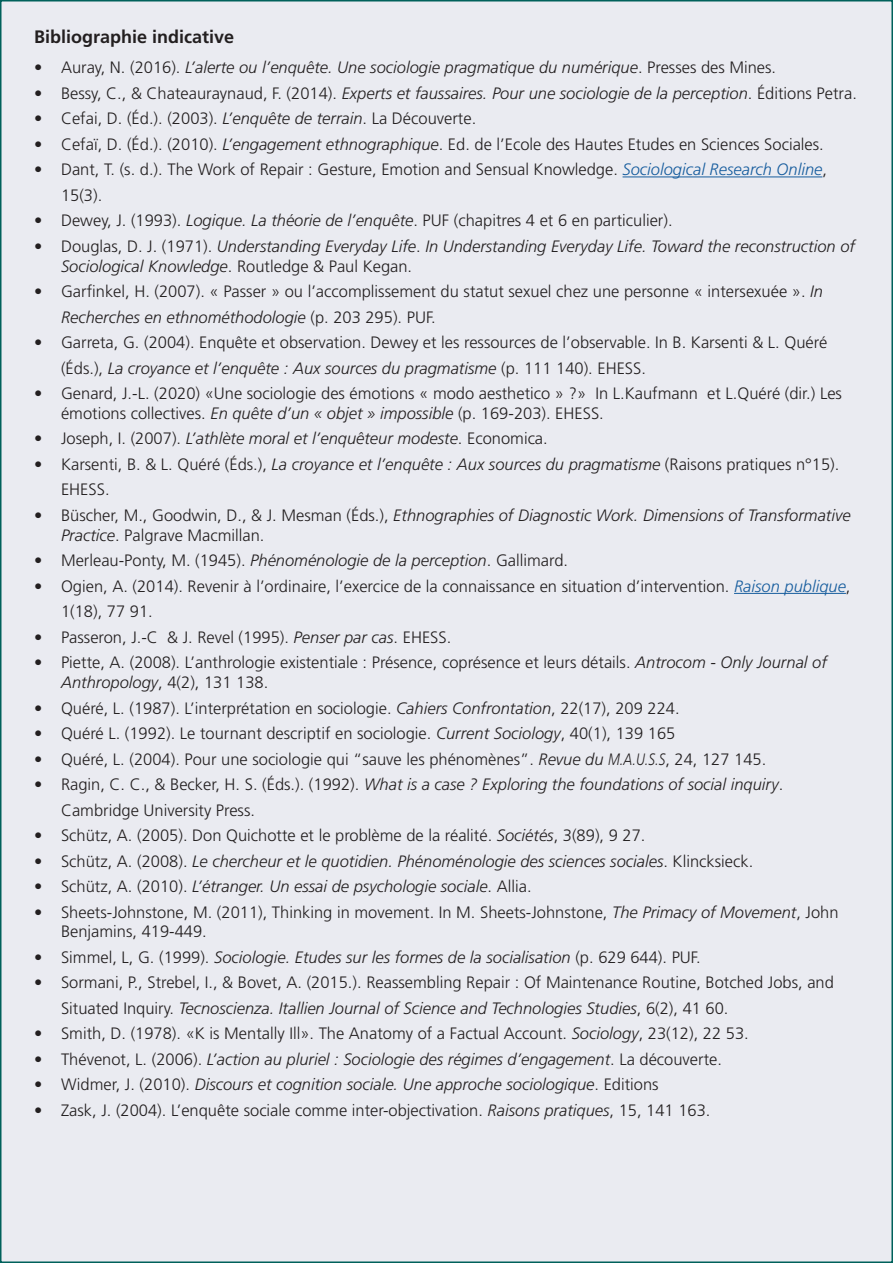
<style>
.page{position:relative;width:893px;height:1263px;background:#fff}
.page>*{position:absolute;margin:0;border:0;box-sizing:border-box;transform-origin:0 0}
.t1{font:700 18px "Frutiger LT Std";color:#231f20}
.t2{font:300 16.5px/25.5px "Frutiger LT Std";color:#231f20}
.t3{font:italic 300 16.5px/19.8px "Frutiger LT Std";color:#231f20}
.s1{font-style:normal}
.s2{font-style:italic}
.s3{font-style:italic;color:#175d9e}
</style>
<div class="page">
<div style="left:0;top:0;width:893px;height:1263px;background:#eaebf1;border:2px solid #00615b"></div>
<hr style="left:623px;top:177px;width:199px;height:1px;background:#175d9e">
<hr style="left:734px;top:593px;width:112px;height:1px;background:#175d9e">
<p class="t1" style="left:34px;top:26px;width:202px">Bibliographie indicative</p>
<p class="t3" style="left:34px;top:58px;width:744px"><span class="s1">• Auray, N. (2016).</span> L’alerte ou l’enquête. Une sociologie pragmatique du numérique<span class="s1">. Presses des Mines.</span></p>
<p class="t3" style="left:34px;top:83px;width:824px"><span class="s1">• Bessy, C., &amp; Chateauraynaud, F. (2014).</span> Experts et faussaires. Pour une sociologie de la perception<span class="s1">. Éditions Petra.</span></p>
<p class="t2" style="left:34px;top:106px;width:444px">• Cefai, D. (Éd.). (2003). <span class="s2">L’enquête de terrain</span>. La Découverte.</p>
<p class="t2" style="left:34px;top:132px;width:791px">• Cefaï, D. (Éd.). (2010). <span class="s2">L’engagement ethnographique</span>. Ed. de l’Ecole des Hautes Etudes en Sciences Sociales.</p>
<p class="t2" style="left:61px;top:157px;width:767px;text-indent:-27px">• Dant, T. (s. d.). The Work of Repair : Gesture, Emotion and Sensual Knowledge. <span class="s3">Sociological Research Online</span>,<br>15(3).</p>
<p class="t2" style="left:34px;top:208px;width:640px">• Dewey, J. (1993). <span class="s2">Logique. La théorie de l’enquête</span>. PUF (chapitres 4 et 6 en particulier).</p>
<p class="t3" style="left:61px;top:236px;width:795px;text-indent:-27px"><span class="s1">• Douglas, D. J. (1971).</span> Understanding Everyday Life<span class="s1">.</span> In Understanding Everyday Life. Toward the reconstruction of<br>Sociological Knowledge<span class="s1">. Routledge &amp; Paul Kegan.</span></p>
<p class="t2" style="left:61px;top:279px;width:763px;text-indent:-27px">• Garfinkel, H. (2007). « Passer » ou l’accomplissement du statut sexuel chez une personne « intersexuée ». <span class="s2">In<br>Recherches en ethnométhodologie</span> (p. 203 295). PUF.</p>
<p class="t2" style="left:61px;top:330px;width:768px;text-indent:-27px">• Garreta, G. (2004). Enquête et observation. Dewey et les ressources de l’observable. In B. Karsenti &amp; L. Quéré (Éds.), <span class="s2">La croyance et l’enquête : Aux sources du pragmatisme</span> (p. 111 140). EHESS.</p>
<p class="t2" style="left:61px;top:384px;width:782px;line-height:19.8px;text-indent:-27px">• Genard, J.-L. (2020) «Une sociologie des émotions « modo aesthetico » ?» In L.Kaufmann et L.Quéré (dir.) Les émotions collectives. <span class="s2">En quête d’un « objet » impossible</span> (p. 169-203). EHESS.</p>
<p class="t3" style="left:34px;top:429px;width:515px"><span class="s1">• Joseph, I. (2007).</span> L’athlète moral et l’enquêteur modeste<span class="s1">. Economica.</span></p>
<p class="t2" style="left:61px;top:452px;width:780px;text-indent:-27px">• Karsenti, B. &amp; L. Quéré (Éds.), <span class="s2">La croyance et l’enquête : Aux sources du pragmatisme</span> (Raisons pratiques n°15).<br>EHESS.</p>
<p class="t3" style="left:61px;top:505px;width:791px;text-indent:-27px"><span class="s1">• Büscher, M., Goodwin, D., &amp; J. Mesman (Éds.),</span> Ethnographies of Diagnostic Work. Dimensions of Transformative<br>Practice<span class="s1">. Palgrave Macmillan.</span></p>
<p class="t2" style="left:34px;top:548px;width:536px">• Merleau-Ponty, M. (1945). <span class="s2">Phénoménologie de la perception</span>. Gallimard.</p>
<p class="t2" style="left:61px;top:573px;width:791px;text-indent:-27px">• Ogien, A. (2014). Revenir à l’ordinaire, l’exercice de la connaissance en situation d’intervention. <span class="s3">Raison publique</span>,<br>1(18), 77 91.</p>
<p class="t2" style="left:34px;top:624px;width:419px">• Passeron, J.-C &amp; J. Revel (1995). <span class="s2">Penser par cas</span>. EHESS.</p>
<p class="t2" style="left:61px;top:653px;width:767px;line-height:19.8px;text-indent:-27px">• Piette, A. (2008). L’anthrologie existentiale : Présence, coprésence et leurs détails. <span class="s2">Antrocom - Only Journal of<br>Anthropology</span>, 4(2), 131 138.</p>
<p class="t2" style="left:34px;top:695px;width:647px">• Quéré, L. (1987). L’interprétation en sociologie. <span class="s2">Cahiers Confrontation</span>, 22(17), 209 224.</p>
<p class="t2" style="left:34px;top:721px;width:643px">• Quéré L. (1992). Le tournant descriptif en sociologie. <span class="s2">Current Sociology</span>, 40(1), 139 165</p>
<p class="t2" style="left:34px;top:746px;width:734px">• Quéré, L. (2004). Pour une sociologie qui “sauve les phénomènes”. <span class="s2">Revue du M.A.U.S.S</span>, 24, 127 145.</p>
<p class="t2" style="left:61px;top:772px;width:724px;text-indent:-27px">• Ragin, C. C., &amp; Becker, H. S. (Éds.). (1992). <span class="s2">What is a case ? Exploring the foundations of social inquiry</span>.<br>Cambridge University Press.</p>
<p class="t2" style="left:34px;top:823px;width:613px">• Schütz, A. (2005). Don Quichotte et le problème de la réalité. <span class="s2">Sociétés</span>, 3(89), 9 27.</p>
<p class="t3" style="left:34px;top:851px;width:721px"><span class="s1">• Schütz, A. (2008).</span> Le chercheur et le quotidien. Phénoménologie des sciences sociales<span class="s1">. Klincksieck.</span></p>
<p class="t3" style="left:34px;top:877px;width:499px"><span class="s1">• Schütz, A. (2010).</span> L’étranger. Un essai de psychologie sociale<span class="s1">. Allia.</span></p>
<p class="t2" style="left:61px;top:902px;width:779px;line-height:19.8px;text-indent:-27px">• Sheets-Johnstone, M. (2011), Thinking in movement. In M. Sheets-Johnstone, <span class="s2">The Primacy of Movement</span>, John<br>Benjamins, 419-449.</p>
<p class="t3" style="left:34px;top:947px;width:668px"><span class="s1">• Simmel, L, G. (1999).</span> Sociologie. Etudes sur les formes de la socialisation <span class="s1">(p. 629 644). PUF.</span></p>
<p class="t2" style="left:61px;top:970px;width:774px;text-indent:-27px">• Sormani, P., Strebel, I., &amp; Bovet, A. (2015.). Reassembling Repair : Of Maintenance Routine, Botched Jobs, and<br>Situated Inquiry. <span class="s2">Tecnoscienza. Itallien Journal of Science and Technologies Studies</span>, 6(2), 41 60.</p>
<p class="t2" style="left:34px;top:1021px;width:716px">• Smith, D. (1978). «K is Mentally Ill». The Anatomy of a Factual Account. <span class="s2">Sociology</span>, 23(12), 22 53.</p>
<p class="t3" style="left:34px;top:1049px;width:689px"><span class="s1">• Thévenot, L. (2006).</span> L’action au pluriel : Sociologie des régimes d’engagement<span class="s1">. La découverte.</span></p>
<p class="t3" style="left:34px;top:1075px;width:626px"><span class="s1">• Widmer, J. (2010).</span> Discours et cognition sociale. Une approche sociologique<span class="s1">. Editions</span></p>
<p class="t2" style="left:34px;top:1098px;width:678px">• Zask, J. (2004). L’enquête sociale comme inter-objectivation. <span class="s2">Raisons pratiques</span>, 15, 141 163.</p>
</div>
